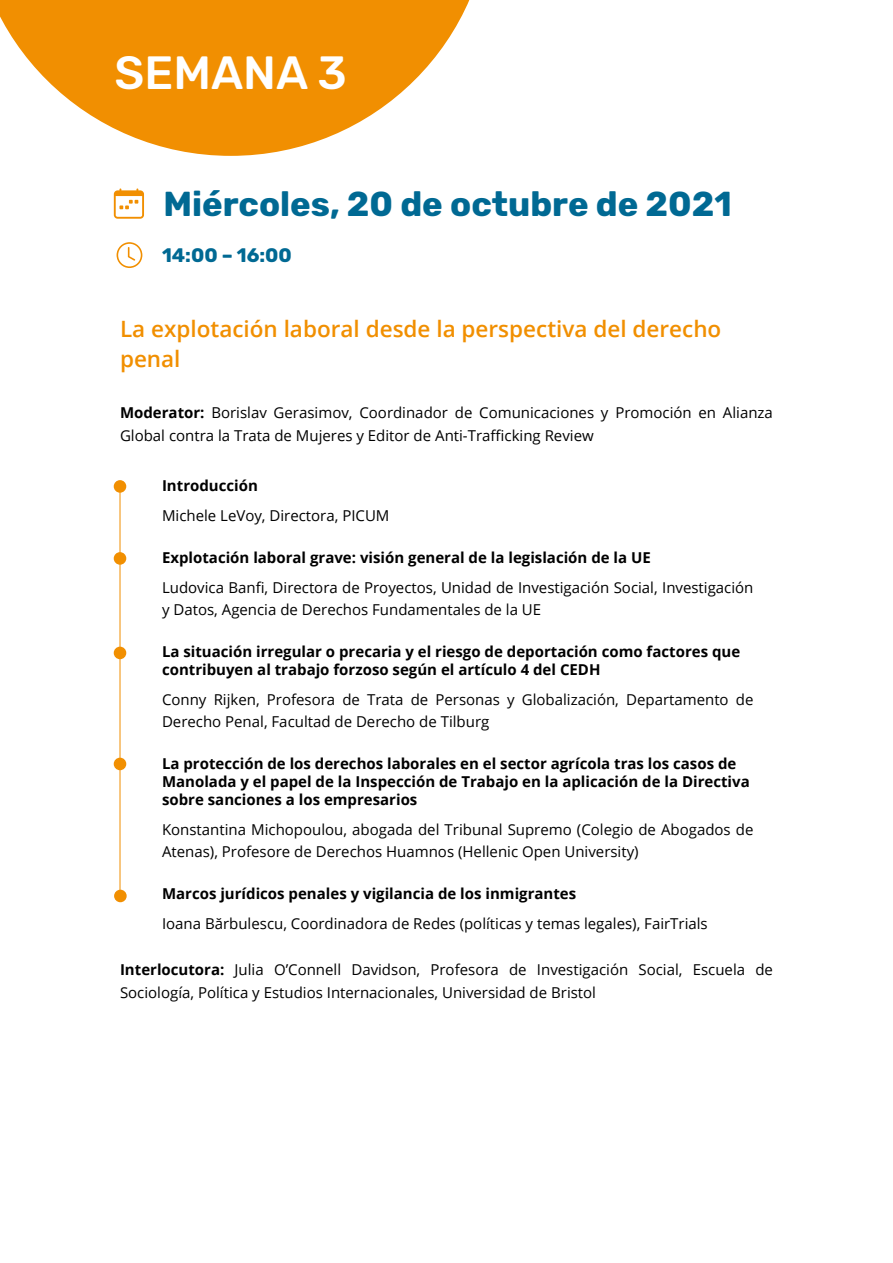
<style>
.page{position:relative;width:893px;height:1263px;background:#fff}
.page>*{position:absolute;margin:0;border:0;box-sizing:border-box;transform-origin:0 0}
.t1{font:500 46.35px "Rubik";color:#fff}
.t2{font:700 34.5px "Rubik";color:#006993}
.t3{font:600 22.5px/30px "Open Sans";color:#f18f01}
.t4{font:700 19.5px "Rubik";color:#006993}
.t5{font:15px/22.5px "Open Sans";color:#000}
.t6{font:700 15px/18px "Open Sans";color:#000}
.s1{font-weight:700}
</style>
<div class="page">
<svg style="left:0;top:0;width:470px;height:156px;fill:#f18f01"></svg>
<svg style="left:117px;top:242px;width:25px;height:26px"></svg>
<hr style="left:120px;top:486px;width:1px;height:410px;background:#f18f01">
<div style="left:114px;top:481px;width:12px;height:11px;background:#f18f01;border-radius:50%"></div>
<div style="left:114px;top:480px;width:12px;height:13px;border:2px solid #f18f01;border-radius:50%"></div>
<div style="left:114px;top:553px;width:12px;height:11px;background:#f18f01;border-radius:50%"></div>
<div style="left:114px;top:552px;width:12px;height:13px;border:2px solid #f18f01;border-radius:50%"></div>
<div style="left:114px;top:647px;width:12px;height:11px;background:#f18f01;border-radius:50%"></div>
<div style="left:114px;top:647px;width:12px;height:12px;border:2px solid #f18f01;border-radius:50%"></div>
<div style="left:114px;top:758px;width:12px;height:11px;background:#f18f01;border-radius:50%"></div>
<div style="left:114px;top:758px;width:12px;height:12px;border:2px solid #f18f01;border-radius:50%"></div>
<div style="left:115px;top:890px;width:11px;height:11px;background:#f18f01;border-radius:50%"></div>
<div style="left:114px;top:890px;width:13px;height:12px;border:2px solid #f18f01;border-radius:50%"></div>
<svg style="left:114px;top:188px;width:30px;height:31px"></svg>
<h1 class="t1" style="left:115px;top:46px;width:234px">SEMANA 3</h1>
<h2 class="t2" style="left:164px;top:184px;width:570px">Miércoles, 20 de octubre de 2021</h2>
<h3 class="t4" style="left:162px;top:244px;width:131px">14:00 – 16:00</h3>
<h3 class="t3" style="left:120px;top:313px;width:603px">La explotación laboral desde la perspectiva del derecho penal</h3>
<p class="t5" style="left:120px;top:401px;width:654px"><span class="s1">Moderator:</span> Borislav Gerasimov, Coordinador de Comunicaciones y Promoción en Alianza<br>Global contra la Trata de Mujeres y Editor de Anti-Trafficking Review</p>
<p class="t6" style="left:162px;top:476px;width:97px">Introducción</p>
<p class="t5" style="left:162px;top:504px;width:229px">Michele LeVoy, Directora, PICUM</p>
<p class="t6" style="left:162px;top:548px;width:490px">Explotación laboral grave: visión general de la legislación de la UE</p>
<p class="t5" style="left:162px;top:575px;width:593px">Ludovica Banfi, Directora de Proyectos, Unidad de Investigación Social, Investigación y Datos, Agencia de Derechos Fundamentales de la UE</p>
<p class="t6" style="left:162px;top:642px;width:580px">La situación irregular o precaria y el riesgo de deportación como factores que contribuyen al trabajo forzoso según el artículo 4 del CEDH</p>
<p class="t5" style="left:162px;top:687px;width:593px">Conny Rijken, Profesora de Trata de Personas y Globalización, Departamento de<br>Derecho Penal, Facultad de Derecho de Tilburg</p>
<p class="t6" style="left:162px;top:754px;width:589px">La protección de los derechos laborales en el sector agrícola tras los casos de<br>Manolada y el papel de la Inspección de Trabajo en la aplicación de la Directiva sobre sanciones a los empresarios</p>
<p class="t5" style="left:162px;top:817px;width:593px">Konstantina Michopoulou, abogada del Tribunal Supremo (Colegio de Abogados de<br>Atenas), Profesore de Derechos Huamnos (Hellenic Open University)</p>
<p class="t6" style="left:162px;top:884px;width:416px">Marcos jurídicos penales y vigilancia de los inmigrantes</p>
<p class="t5" style="left:162px;top:911px;width:547px">Ioana Bărbulescu, Coordinadora de Redes (políticas y temas legales), FairTrials</p>
<p class="t5" style="left:120px;top:958px;width:654px"><span class="s1">Interlocutora:</span> Julia O’Connell Davidson, Profesora de Investigación Social, Escuela de<br>Sociología, Política y Estudios Internacionales, Universidad de Bristol</p>
</div>
